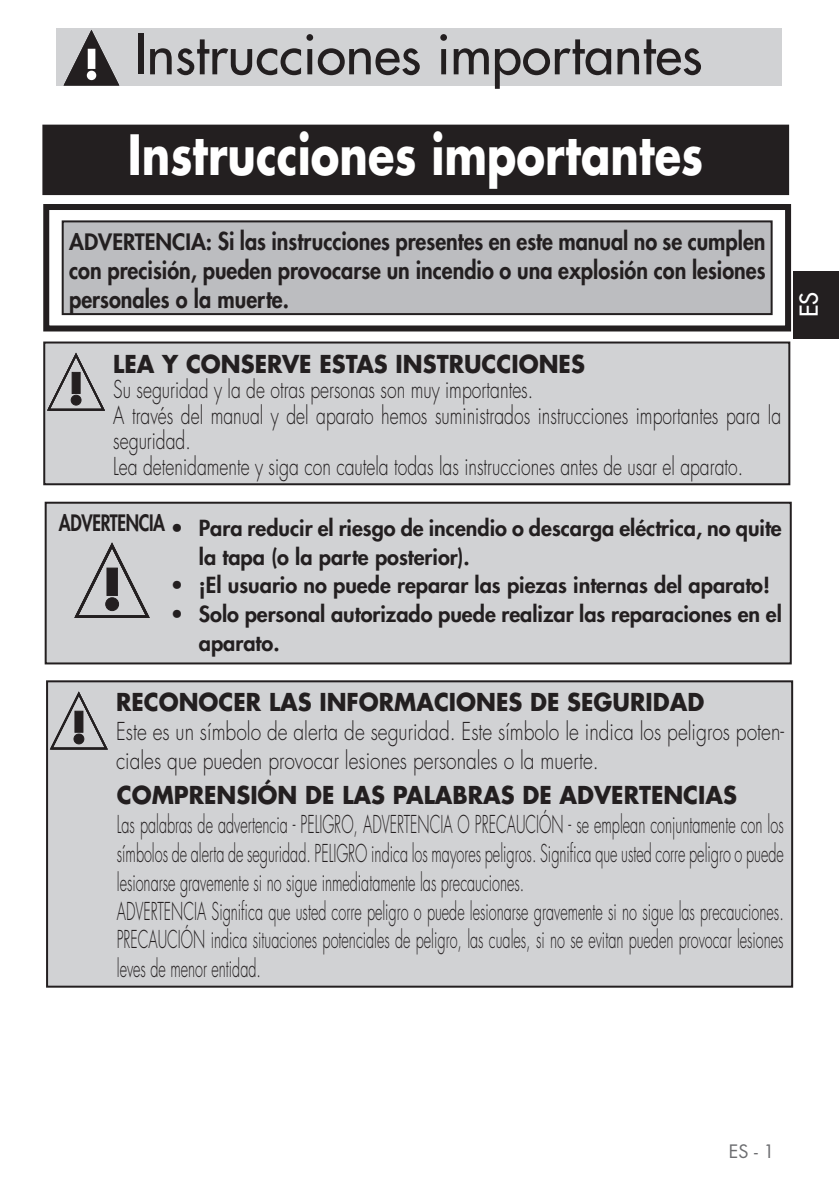
<style>
.page{position:relative;width:839px;height:1191px;background:#fff}
.page>*{position:absolute;margin:0;border:0;box-sizing:border-box;transform-origin:0 0}
.Testo{font:500 54px "Futura Std";color:#231f20}
.Testo-2{font:700 54px "Futura Std";color:#fff;scale:.8 1}
.t1{font:300 24px/28.8px "Futura Std";color:#231f20;text-align:justify;scale:.6 1}
.t2{font:300 24px/25.6px "Futura Std";color:#231f20;scale:.73 1}
.Testo-3{font:800 24px/28.8px "Futura Std";color:#231f20;text-align:justify;scale:.9 1}
.t3{font:300 24px/28.8px "Futura Std";color:#231f20;scale:.8 1}
.t4{font:700 24px "Futura Std";color:#231f20;scale:.94 1}
.t5{font:500 24px "Futura Std";color:#fff}
.Testo-4{font:800 22px "Futura Std";letter-spacing:-.02em;color:#231f20;scale:.8 1}
.Testo-5{font:800 21.6px/28.8px "Futura Std";color:#231f20}
.t6{font:18px "Futura Std";color:#6c6d70}
.s1{font-size:22px}
</style>
<div class="page">
<div style="left:56px;top:28px;width:726px;height:58px;background:#d1d2d4"></div>
<div style="left:794px;top:271px;width:45px;height:68px;background:#231f20"></div>
<svg style="left:64px;top:30px;width:55px;height:56px"></svg>
<div style="left:43px;top:125px;width:745px;height:70px;background:#231f20"></div>
<div style="left:63px;top:221px;width:708px;height:93px;background:#bcbdc0"></div>
<div style="left:62px;top:220px;width:710px;height:95px;border:2px solid #231f20"></div>
<div style="left:43px;top:204px;width:748px;height:127px;border:6px solid #231f20"></div>
<div style="left:44px;top:342px;width:745px;height:142px;background:#d1d2d4"></div>
<div style="left:43px;top:341px;width:747px;height:144px;border:2px solid #231f20"></div>
<svg style="left:47px;top:353px;width:58px;height:58px"></svg>
<div style="left:47px;top:681px;width:745px;height:305px;background:#d1d2d4"></div>
<div style="left:46px;top:680px;width:747px;height:307px;border:2px solid #231f20"></div>
<svg style="left:50px;top:691px;width:58px;height:58px"></svg>
<div style="left:46px;top:503px;width:745px;height:160px;background:#d1d2d4"></div>
<div style="left:45px;top:502px;width:747px;height:162px;border:2px solid #231f20"></div>
<svg style="left:74px;top:542px;width:76px;height:76px"></svg>
<p class="Testo" style="left:134px;top:21px;width:570px">Instrucciones importantes</p>
<p class="Testo-2" style="left:128px;top:119px;width:721px">Instrucciones importantes</p>
<p class="Testo-3" style="left:69px;top:227px;width:775px"><span class="s1">ADVERTENCIA:</span> Si las instrucciones presentes en este manual no se cumplen con precisión, pueden provocarse un incendio o una explosión con lesiones personales o la muerte.</p>
<p class="t4" style="left:113px;top:347px;width:503px">LEA Y CONSERVE ESTAS INSTRUCCIONES</p>
<p class="t2" style="left:113px;top:377px;width:577px">Su seguridad y la de otras personas son muy importantes.</p>
<p class="t2" style="left:113px;top:403px;width:916px">A través del manual y del aparato hemos suministrados instrucciones importantes para la seguridad.</p>
<p class="t2" style="left:113px;top:454px;width:864px">Lea detenidamente y siga con cautela todas las instrucciones antes de usar el aparato.</p>
<p class="Testo-4" style="left:59px;top:509px;width:134px">ADVERTENCIA</p>
<p class="Testo-5" style="left:199px;top:513px;width:584px;text-indent:-28px">• Para reducir el riesgo de incendio o descarga eléctrica, no quite la tapa (o la parte posterior).</p>
<p class="Testo-5" style="left:171px;top:571px;width:601px">• ¡El usuario no puede reparar las piezas internas del aparato!</p>
<p class="Testo-5" style="left:199px;top:600px;width:584px;text-indent:-28px">• Solo personal autorizado puede realizar las reparaciones en el aparato.</p>
<p class="t4" style="left:116px;top:686px;width:627px">RECONOCER LAS INFORMACIONES DE SEGURIDAD</p>
<p class="t3" style="left:116px;top:718px;width:836px">Este es un símbolo de alerta de seguridad. Este símbolo le indica los peligros poten&shy;ciales que pueden provocar lesiones personales o la muerte.</p>
<p class="t4" style="left:117px;top:779px;width:661px">COMPRENSIÓN DE LAS PALABRAS DE ADVERTENCIAS</p>
<p class="t1" style="left:117px;top:811px;width:1113px">Las palabras de advertencia - PELIGRO, ADVERTENCIA O PRECAUCIÓN - se emplean conjuntamente con los símbolos de alerta de seguridad. PELIGRO indica los mayores peligros. Significa que usted corre peligro o puede lesionarse gravemente si no sigue inmediatamente las precauciones.</p>
<p class="t1" style="left:117px;top:897px;width:1113px">ADVERTENCIA Significa que usted corre peligro o puede lesionarse gravemente si no sigue las precauciones.<br>PRECAUCIÓN indica situaciones potenciales de peligro, las cuales, si no se evitan pueden provocar lesiones leves de menor entidad.</p>
<p class="t5" style="left:794px;top:317px;width:27px;rotate:-90deg">ES</p>
<p class="t6" style="left:729px;top:1140px;width:47px">ES - 1</p>
</div>
